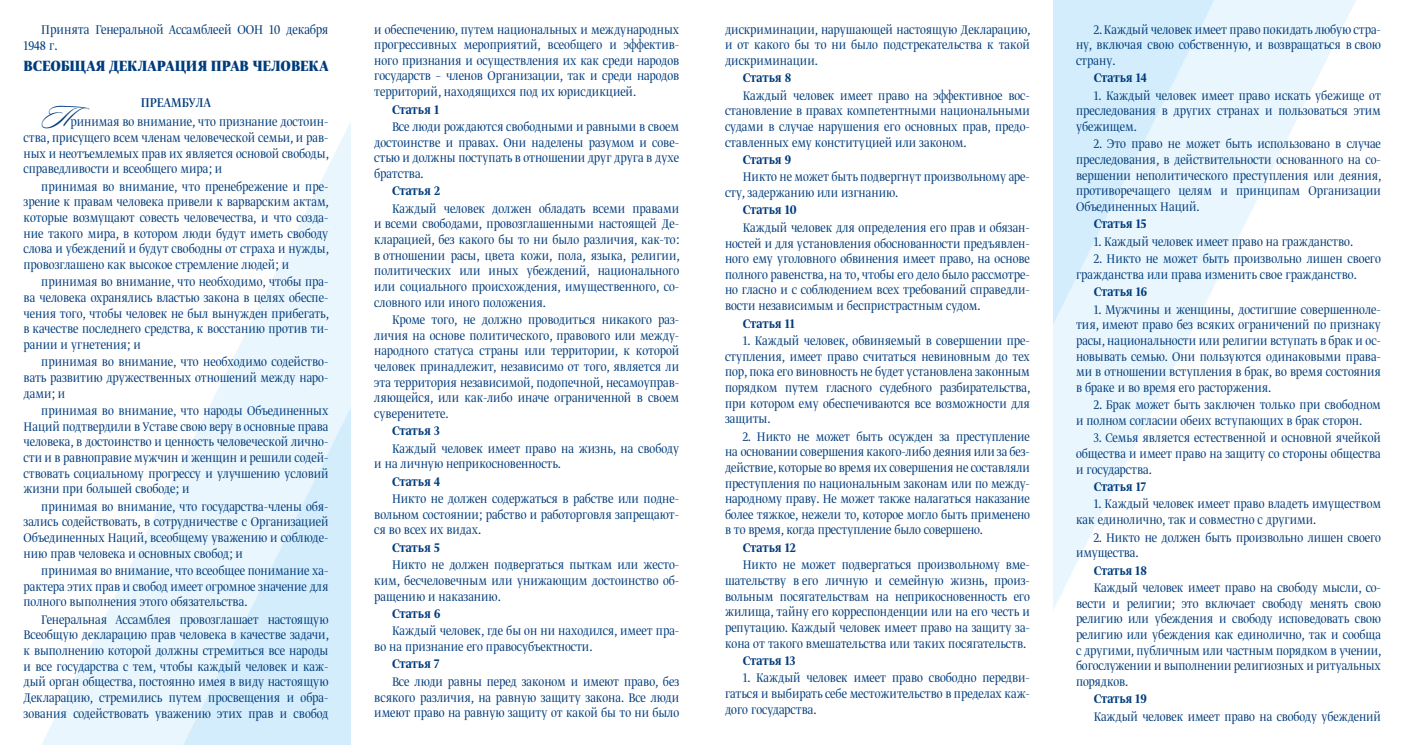
<style>
.page{position:relative;width:1404px;height:745px;background:#fff}
.page>*{position:absolute;margin:0;border:0;box-sizing:border-box;transform-origin:0 0}
.t1{font:17.5px "Greta Dis Nar Pro Bol";color:#003c7c}
.t2{font:15px/16.2px "Greta Dis Nar Pro Lig";color:#003c7c}
.t3{font:15px "Greta Dis Nar Pro Reg";color:#003c7c}
.t4{font:14.75px/15.6px "Greta Dis Nar Pro Lig";color:#003c7c;text-align:justify}
.t5{font:14.75px "Greta Dis Nar Pro Med";color:#003c7c}
.s1{font-family:"Ceremonious One";font-size:30px}
</style>
<div class="page">
<img style="left:1053px;top:0;width:303px;height:610px">
<img style="left:42px;top:122px;width:309px;height:622px">
<p class="t2" style="left:24px;top:22px;width:306px;text-indent:18px">Принята Генеральной Ассамблеей ООН 10 декабря<br>1948 г.</p>
<p class="t1" style="left:24px;top:56px;width:306px">ВСЕОБЩАЯ ДЕКЛАРАЦИЯ ПРАВ ЧЕЛОВЕКА</p>
<p class="t3" style="left:141px;top:94px;width:72px">ПРЕАМБУЛА</p>
<p class="t4" style="left:24px;top:115px;width:307px;text-indent:18px"><span class="s1">П</span>ринимая во внимание, что признание достоин&shy;ства, присущего всем членам человеческой семьи, и рав&shy;ных и неотъемлемых прав их является основой свободы, справедливости и всеобщего мира; и</p>
<p class="t4" style="left:24px;top:179px;width:307px;text-indent:18px">принимая во внимание, что пренебрежение и пре&shy;зрение к правам человека привели к варварским актам, которые возмущают совесть человечества, и что созда&shy;ние такого мира, в котором люди будут иметь свободу слова и убеждений и будут свободны от страха и нужды, провозглашено как высокое стремление людей; и</p>
<p class="t4" style="left:24px;top:274px;width:307px;text-indent:18px">принимая во внимание, что необходимо, чтобы пра&shy;ва человека охранялись властью закона в целях обеспе&shy;чения того, чтобы человек не был вынужден прибегать, в качестве последнего средства, к восстанию против ти&shy;рании и угнетения; и</p>
<p class="t4" style="left:24px;top:354px;width:306px;text-indent:18px">принимая во внимание, что необходимо содейство&shy;вать развитию дружественных отношений между наро&shy;дами; и</p>
<p class="t4" style="left:24px;top:403px;width:306px;text-indent:18px">принимая во внимание, что народы Объединенных Наций подтвердили в Уставе свою веру в основные права человека, в достоинство и ценность человеческой лично&shy;сти и в равноправие мужчин и женщин и решили содей&shy;ствовать социальному прогрессу и улучшению условий жизни при большей свободе; и</p>
<p class="t4" style="left:24px;top:499px;width:306px;text-indent:18px">принимая во внимание, что государства-члены обя&shy;зались содействовать, в сотрудничестве с Организацией Объединенных Наций, всеобщему уважению и соблюде&shy;нию прав человека и основных свобод; и</p>
<p class="t4" style="left:24px;top:563px;width:306px;text-indent:18px">принимая во внимание, что всеобщее понимание ха&shy;рактера этих прав и свобод имеет огромное значение для полного выполнения этого обязательства.</p>
<p class="t4" style="left:24px;top:611px;width:307px;text-indent:18px">Генеральная Ассамблея провозглашает настоящую Всеобщую декларацию прав человека в качестве задачи, к выполнению которой должны стремиться все народы и все государства с тем, чтобы каждый человек и каж&shy;дый орган общества, постоянно имея в виду настоящую Декларацию, стремились путем просвещения и обра&shy;зования содействовать уважению этих прав и свобод</p>
<p class="t4" style="left:374px;top:22px;width:306px">и обеспечению, путем национальных и международных прогрессивных мероприятий, всеобщего и эффектив&shy;ного признания и осуществления их как среди народов государств – членов Организации, так и среди народов территорий, находящихся под их юрисдикцией.</p>
<p class="t5" style="left:392px;top:100px;width:49px">Статья 1</p>
<p class="t4" style="left:374px;top:119px;width:306px;text-indent:18px">Все люди рождаются свободными и равными в своем достоинстве и правах. Они наделены разумом и сове&shy;стью и должны поступать в отношении друг друга в духе братства.</p>
<p class="t5" style="left:392px;top:182px;width:49px">Статья 2</p>
<p class="t4" style="left:374px;top:201px;width:307px;text-indent:18px">Каждый человек должен обладать всеми правами и всеми свободами, провозглашенными настоящей Де&shy;кларацией, без какого бы то ни было различия, как-то: в отношении расы, цвета кожи, пола, языка, религии, политических или иных убеждений, национального или социального происхождения, имущественного, со&shy;словного или иного положения.</p>
<p class="t4" style="left:374px;top:312px;width:306px;text-indent:18px">Кроме того, не должно проводиться никакого раз&shy;личия на основе политического, правового или между&shy;народного статуса страны или территории, к которой человек принадлежит, независимо от того, является ли эта территория независимой, подопечной, несамоуправ&shy;ляющейся, или как-либо иначе ограниченной в своем суверенитете.</p>
<p class="t5" style="left:392px;top:422px;width:49px">Статья 3</p>
<p class="t4" style="left:374px;top:441px;width:306px;text-indent:18px">Каждый человек имеет право на жизнь, на свободу и на личную неприкосновенность.</p>
<p class="t5" style="left:392px;top:472px;width:49px">Статья 4</p>
<p class="t4" style="left:374px;top:491px;width:306px;text-indent:18px">Никто не должен содержаться в рабстве или подне&shy;вольном состоянии; рабство и работорговля запрещают&shy;ся во всех их видах.</p>
<p class="t5" style="left:392px;top:538px;width:49px">Статья 5</p>
<p class="t4" style="left:374px;top:557px;width:306px;text-indent:18px">Никто не должен подвергаться пыткам или жесто&shy;ким, бесчеловечным или унижающим достоинство об&shy;ращению и наказанию.</p>
<p class="t5" style="left:392px;top:604px;width:50px">Статья 6</p>
<p class="t4" style="left:374px;top:623px;width:306px;text-indent:18px">Каждый человек, где бы он ни находился, имеет пра&shy;во на признание его правосубъектности.</p>
<p class="t5" style="left:392px;top:655px;width:48px">Статья 7</p>
<p class="t4" style="left:374px;top:674px;width:306px;text-indent:18px">Все люди равны перед законом и имеют право, без всякого различия, на равную защиту закона. Все люди имеют право на равную защиту от какой бы то ни было</p>
<p class="t4" style="left:725px;top:22px;width:307px">дискриминации, нарушающей настоящую Декларацию, и от какого бы то ни было подстрекательства к такой дискриминации.</p>
<p class="t5" style="left:742px;top:69px;width:50px">Статья 8</p>
<p class="t4" style="left:725px;top:88px;width:306px;text-indent:18px">Каждый человек имеет право на эффективное вос&shy;становление в правах компетентными национальными судами в случае нарушения его основных прав, предо&shy;ставленных ему конституцией или законом.</p>
<p class="t5" style="left:742px;top:151px;width:50px">Статья 9</p>
<p class="t4" style="left:725px;top:170px;width:306px;text-indent:18px">Никто не может быть подвергнут произвольному аре&shy;сту, задержанию или изгнанию.</p>
<p class="t5" style="left:742px;top:201px;width:56px">Статья 10</p>
<p class="t4" style="left:725px;top:220px;width:306px;text-indent:18px">Каждый человек для определения его прав и обязан&shy;ностей и для установления обоснованности предъявлен&shy;ного ему уголовного обвинения имеет право, на основе полного равенства, на то, чтобы его дело было рассмотре&shy;но гласно и с соблюдением всех требований справедли&shy;вости независимым и беспристрастным судом.</p>
<p class="t5" style="left:742px;top:314px;width:54px">Статья 11</p>
<p class="t4" style="left:725px;top:333px;width:307px;text-indent:18px">1. Каждый человек, обвиняемый в совершении пре&shy;ступления, имеет право считаться невиновным до тех пор, пока его виновность не будет установлена законным порядком путем гласного судебного разбирательства, при котором ему обеспечиваются все возможности для защиты.</p>
<p class="t4" style="left:725px;top:429px;width:306px;text-indent:18px">2. Никто не может быть осужден за преступление на основании совершения какого-либо деяния или за без&shy;действие, которые во время их совершения не составляли преступления по национальным законам или по между&shy;народному праву. Не может также налагаться наказание более тяжкое, нежели то, которое могло быть применено в то время, когда преступление было совершено.</p>
<p class="t5" style="left:742px;top:538px;width:54px">Статья 12</p>
<p class="t4" style="left:725px;top:557px;width:306px;text-indent:18px">Никто не может подвергаться произвольному вме&shy;шательству в его личную и семейную жизнь, произ&shy;вольным посягательствам на неприкосновенность его жилища, тайну его корреспонденции или на его честь и репутацию. Каждый человек имеет право на защиту за&shy;кона от такого вмешательства или таких посягательств.</p>
<p class="t5" style="left:742px;top:651px;width:54px">Статья 13</p>
<p class="t4" style="left:725px;top:670px;width:306px;text-indent:18px">1. Каждый человек имеет право свободно передви&shy;гаться и выбирать себе местожительство в пределах каж&shy;дого государства.</p>
<p class="t4" style="left:1075px;top:22px;width:306px;text-indent:18px">2. Каждый человек имеет право покидать любую стра&shy;ну, включая свою собственную, и возвращаться в свою страну.</p>
<p class="t5" style="left:1093px;top:69px;width:55px">Статья 14</p>
<p class="t4" style="left:1075px;top:88px;width:306px;text-indent:18px">1. Каждый человек имеет право искать убежище от преследования в других странах и пользоваться этим убежищем.</p>
<p class="t4" style="left:1075px;top:137px;width:307px;text-indent:18px">2. Это право не может быть использовано в случае преследования, в действительности основанного на со&shy;вершении неполитического преступления или деяния, противоречащего целям и принципам Организации Объединенных Наций.</p>
<p class="t5" style="left:1093px;top:215px;width:54px">Статья 15</p>
<p class="t4" style="left:1093px;top:234px;width:261px">1. Каждый человек имеет право на гражданство.</p>
<p class="t4" style="left:1075px;top:251px;width:306px;text-indent:18px">2. Никто не может быть произвольно лишен своего гражданства или права изменить свое гражданство.</p>
<p class="t5" style="left:1093px;top:283px;width:55px">Статья 16</p>
<p class="t4" style="left:1075px;top:302px;width:306px;text-indent:18px">1. Мужчины и женщины, достигшие совершенноле&shy;тия, имеют право без всяких ограничений по признаку расы, национальности или религии вступать в брак и ос&shy;новывать семью. Они пользуются одинаковыми права&shy;ми в отношении вступления в брак, во время состояния в браке и во время его расторжения.</p>
<p class="t4" style="left:1075px;top:397px;width:306px;text-indent:18px">2. Брак может быть заключен только при свободном и полном согласии обеих вступающих в брак сторон.</p>
<p class="t4" style="left:1075px;top:430px;width:306px;text-indent:18px">3. Семья является естественной и основной ячейкой общества и имеет право на защиту со стороны общества и государства.</p>
<p class="t5" style="left:1093px;top:477px;width:54px">Статья 17</p>
<p class="t4" style="left:1075px;top:496px;width:306px;text-indent:18px">1. Каждый человек имеет право владеть имуществом как единолично, так и совместно с другими.</p>
<p class="t4" style="left:1075px;top:529px;width:306px;text-indent:18px">2. Никто не должен быть произвольно лишен своего имущества.</p>
<p class="t5" style="left:1093px;top:561px;width:55px">Статья 18</p>
<p class="t4" style="left:1075px;top:580px;width:307px;text-indent:18px">Каждый человек имеет право на свободу мысли, со&shy;вести и религии; это включает свободу менять свою религию или убеждения и свободу исповедовать свою религию или убеждения как единолично, так и сообща с другими, публичным или частным порядком в учении, богослужении и выполнении религиозных и ритуальных порядков.</p>
<p class="t5" style="left:1093px;top:689px;width:54px">Статья 19</p>
<p class="t4" style="left:1093px;top:708px;width:289px">Каждый человек имеет право на свободу убеждений</p>
</div>
